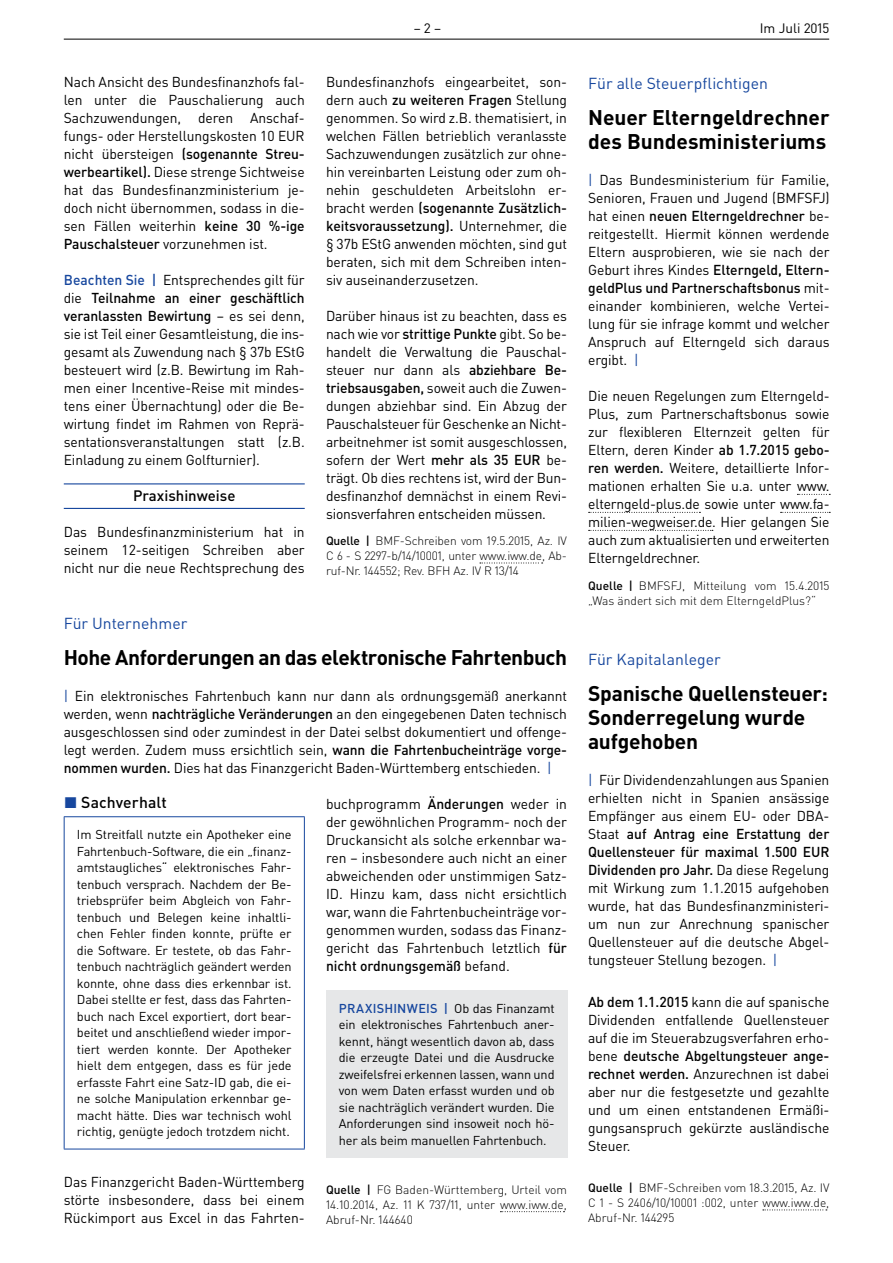
<style>
.page{position:relative;width:893px;height:1263px;background:#fff}
.page>*{position:absolute;margin:0;border:0;box-sizing:border-box;transform-origin:0 0}
.t1{font:700 21px/24px "DIN Pro";letter-spacing:-.01em;color:#000}
.t2{font:15.75px "DIN Pro";color:#17479e}
.t3{font:500 15.75px "DIN Pro";letter-spacing:.005em;color:#000}
.t4{font:500 15px "DIN Pro";color:#000}
.t5{font:14.25px/18px "DIN Pro";letter-spacing:-.005em;color:#000;text-align:justify}
.t6{font:13.5px "DIN Pro";color:#000}
.t7{font:12.75px/16.5px "DIN Pro";letter-spacing:-.01em;color:#000;text-align:justify}
.t8{font:300 12px/15px "DIN Pro";color:#000;text-align:justify}
.s1{font-weight:500}
.s2{font-weight:500;color:#17479e}
.s3{color:#17479e}
</style>
<div class="page">
<hr style="left:64px;top:39px;width:765px;height:1px;background:#000">
<hr style="left:64px;top:483px;width:241px;height:1px;background:#17479e">
<hr style="left:64px;top:508px;width:241px;height:1px;background:#17479e">
<hr style="left:64px;top:816px;width:241px;height:1px;background:#17479e">
<hr style="left:64px;top:817px;width:1px;height:332px;background:#17479e">
<hr style="left:304px;top:817px;width:1px;height:332px;background:#17479e">
<hr style="left:64px;top:1149px;width:241px;height:1px;background:#17479e">
<svg style="left:500px;top:1211px;width:64px;height:1px"></svg>
<div style="left:326px;top:990px;width:241px;height:168px;background:#e6e7e8"></div>
<svg style="left:480px;top:563px;width:63px;height:1px"></svg>
<svg style="left:763px;top:1209px;width:64px;height:1px"></svg>
<svg style="left:797px;top:494px;width:33px;height:1px"></svg>
<svg style="left:589px;top:512px;width:111px;height:1px"></svg>
<svg style="left:781px;top:512px;width:49px;height:1px"></svg>
<svg style="left:589px;top:530px;width:124px;height:1px"></svg>
<p class="t5" style="left:64px;top:73px;width:242px">Nach Ansicht des Bundesfinanzhofs fal&shy;len unter die Pauschalierung auch Sachzuwendungen, deren Anschaf&shy;fungs- oder Herstellungskosten 10 EUR nicht übersteigen <span class="s1">(sogenannte Streu&shy;werbeartikel).</span> Diese strenge Sichtweise hat das Bundesfinanzministerium je&shy;doch nicht übernommen, sodass in die&shy;sen Fällen weiterhin <span class="s1">keine 30 %-ige Pauschalsteuer</span> vorzunehmen ist.</p>
<p class="t5" style="left:64px;top:271px;width:242px"><span class="s2">Beachten Sie |</span> Entsprechendes gilt für die <span class="s1">Teilnahme an einer geschäftlich veranlassten Bewirtung</span> – es sei denn, sie ist Teil einer Gesamtleistung, die ins&shy;gesamt als Zuwendung nach § 37b EStG besteuert wird (z.B. Bewirtung im Rah&shy;men einer Incentive-Reise mit mindes&shy;tens einer Übernachtung) oder die Be&shy;wirtung findet im Rahmen von Reprä&shy;sentationsveranstaltungen statt (z.B.<br>Einladung zu einem Golfturnier).</p>
<p class="t4" style="left:133px;top:486px;width:104px">Praxishinweise</p>
<p class="t5" style="left:64px;top:523px;width:242px">Das Bundesfinanzministerium hat in seinem 12-seitigen Schreiben aber nicht nur die neue Rechtsprechung des</p>
<p class="t6" style="left:414px;top:19px;width:29px">– 2 –</p>
<p class="t6" style="left:760px;top:19px;width:71px">Im Juli 2015</p>
<p class="t5" style="left:326px;top:73px;width:242px">Bundesfinanzhofs eingearbeitet, son&shy;dern auch <span class="s1">zu weiteren Fragen</span> Stellung genommen. So wird z.B. thematisiert, in welchen Fällen betrieblich veranlasste Sachzuwendungen zusätzlich zur ohne&shy;hin vereinbarten Leistung oder zum oh&shy;nehin geschuldeten Arbeitslohn er&shy;bracht werden <span class="s1">(sogenannte Zusätzlich&shy;keitsvoraussetzung).</span> Unternehmer, die § 37b EStG anwenden möchten, sind gut beraten, sich mit dem Schreiben inten&shy;siv auseinanderzusetzen.</p>
<p class="t5" style="left:326px;top:307px;width:242px">Darüber hinaus ist zu beachten, dass es nach wie vor <span class="s1">strittige Punkte</span> gibt. So be&shy;handelt die Verwaltung die Pauschal&shy;steuer nur dann als <span class="s1">abziehbare Be&shy;triebsausgaben,</span> soweit auch die Zuwen&shy;dungen abziehbar sind. Ein Abzug der Pauschalsteuer für Geschenke an Nicht&shy;arbeitnehmer ist somit ausgeschlossen, sofern der Wert <span class="s1">mehr als 35 EUR</span> be&shy;trägt. Ob dies rechtens ist, wird der Bun&shy;desfinanzhof demnächst in einem Revi&shy;sionsverfahren entscheiden müssen.</p>
<p class="t8" style="left:326px;top:533px;width:242px"><span class="s1">Quelle |</span> BMF-Schreiben vom 19.5.2015, Az. IV C 6 - S 2297-b/14/10001, unter www.iww.de, Ab&shy;ruf-Nr. 144552; Rev. BFH Az. IV R 13/14</p>
<p class="t2" style="left:588px;top:73px;width:181px">Für alle Steuerpflichtigen</p>
<h1 class="t1" style="left:588px;top:105px;width:243px">Neuer Elterngeldrechner des Bundesministeriums</h1>
<p class="t5" style="left:588px;top:171px;width:243px"><span class="s3">|</span> Das Bundesministerium für Familie, Senioren, Frauen und Jugend (BMFSFJ) hat einen <span class="s1">neuen Elterngeldrechner</span> be&shy;reitgestellt. Hiermit können werdende Eltern ausprobieren, wie sie nach der Geburt ihres Kindes <span class="s1">Elterngeld, Eltern&shy;geldPlus und Partnerschaftsbonus</span> mit&shy;einander kombinieren, welche Vertei&shy;lung für sie infrage kommt und welcher Anspruch auf Elterngeld sich daraus ergibt. <span class="s3">|</span></p>
<p class="t5" style="left:588px;top:387px;width:243px">Die neuen Regelungen zum Elterngeld-Plus, zum Partnerschaftsbonus sowie zur flexibleren Elternzeit gelten für Eltern, deren Kinder <span class="s1">ab 1.7.2015 gebo&shy;ren werden.</span> Weitere, detaillierte Infor&shy;mationen erhalten Sie u.a. unter www. elterngeld-plus.de sowie unter www.fa&shy;milien-wegweiser.de. Hier gelangen Sie auch zum aktualisierten und erweiterten Elterngeldrechner.</p>
<p class="t8" style="left:588px;top:578px;width:243px"><span class="s1">Quelle |</span> BMFSFJ, Mitteilung vom 15.4.2015 „Was ändert sich mit dem ElterngeldPlus?“</p>
<p class="t2" style="left:64px;top:613px;width:125px">Für Unternehmer</p>
<h1 class="t1" style="left:64px;top:645px;width:505px">Hohe Anforderungen an das elektronische Fahrtenbuch</h1>
<p class="t5" style="left:64px;top:687px;width:505px"><span class="s3">|</span> Ein elektronisches Fahrtenbuch kann nur dann als ordnungsgemäß anerkannt werden, wenn <span class="s1">nachträgliche Veränderungen</span> an den eingegebenen Daten technisch ausgeschlossen sind oder zumindest in der Datei selbst dokumentiert und offenge&shy;legt werden. Zudem muss ersichtlich sein, <span class="s1">wann die Fahrtenbucheinträge vorge&shy;nommen wurden.</span> Dies hat das Finanzgericht Baden-Württemberg entschieden. <span class="s3">|</span></p>
<p class="t3" style="left:64px;top:792px;width:104px"><span class="s3">◼</span> Sachverhalt</p>
<p class="t7" style="left:77px;top:826px;width:216px">Im Streitfall nutzte ein Apotheker eine Fahrtenbuch-Software, die ein „finanz&shy;amtstaugliches“ elektronisches Fahr&shy;tenbuch versprach. Nachdem der Be&shy;triebsprüfer beim Abgleich von Fahr&shy;tenbuch und Belegen keine inhaltli&shy;chen Fehler finden konnte, prüfte er die Software. Er testete, ob das Fahr&shy;tenbuch nachträglich geändert werden konnte, ohne dass dies erkennbar ist.<br>Dabei stellte er fest, dass das Fahrten&shy;buch nach Excel exportiert, dort bear&shy;beitet und anschließend wieder impor&shy;tiert werden konnte. Der Apotheker hielt dem entgegen, dass es für jede erfasste Fahrt eine Satz-ID gab, die ei&shy;ne solche Manipulation erkennbar ge&shy;macht hätte. Dies war technisch wohl richtig, genügte jedoch trotzdem nicht.</p>
<p class="t5" style="left:64px;top:1173px;width:242px">Das Finanzgericht Baden-Württemberg störte insbesondere, dass bei einem Rückimport aus Excel in das Fahrten-</p>
<p class="t5" style="left:326px;top:795px;width:242px">buchprogramm <span class="s1">Änderungen</span> weder in der gewöhnlichen Programm- noch der Druckansicht als solche erkennbar wa&shy;ren – insbesondere auch nicht an einer abweichenden oder unstimmigen Satz-ID. Hinzu kam, dass nicht ersichtlich war, wann die Fahrtenbucheinträge vor&shy;genommen wurden, sodass das Finanz&shy;gericht das Fahrtenbuch letztlich <span class="s1">für nicht ordnungsgemäß</span> befand.</p>
<p class="t7" style="left:339px;top:999px;width:217px"><span class="s2">PRAXISHINWEIS |</span> Ob das Finanzamt ein elektronisches Fahrtenbuch aner&shy;kennt, hängt wesentlich davon ab, dass die erzeugte Datei und die Ausdrucke zweifelsfrei erkennen lassen, wann und von wem Daten erfasst wurden und ob sie nachträglich verändert wurden. Die Anforderungen sind insoweit noch hö&shy;her als beim manuellen Fahrtenbuch.</p>
<p class="t8" style="left:326px;top:1181px;width:242px"><span class="s1">Quelle |</span> FG Baden-Württemberg, Urteil vom 14.10.2014, Az. 11 K 737/11, unter www.iww.de, Abruf-Nr. 144640</p>
<p class="t2" style="left:588px;top:649px;width:134px">Für Kapitalanleger</p>
<h1 class="t1" style="left:588px;top:681px;width:241px">Spanische Quellensteuer:<br>Sonderregelung wurde aufgehoben</h1>
<p class="t5" style="left:588px;top:771px;width:243px"><span class="s3">|</span> Für Dividendenzahlungen aus Spanien erhielten nicht in Spanien ansässige Empfänger aus einem EU- oder DBA-Staat <span class="s1">auf Antrag eine Erstattung der Quellensteuer für maximal 1.500 EUR Dividenden pro Jahr.</span> Da diese Regelung mit Wirkung zum 1.1.2015 aufgehoben wurde, hat das Bundesfinanzministeri&shy;um nun zur Anrechnung spanischer Quellensteuer auf die deutsche Abgel&shy;tungsteuer Stellung bezogen. <span class="s3">|</span></p>
<p class="t5" style="left:588px;top:993px;width:243px"><span class="s1">Ab dem 1.1.2015</span> kann die auf spanische Dividenden entfallende Quellensteuer auf die im Steuerabzugsverfahren erho&shy;bene <span class="s1">deutsche Abgeltungsteuer ange&shy;rechnet werden.</span> Anzurechnen ist dabei aber nur die festgesetzte und gezahlte und um einen entstandenen Ermäßi&shy;gungsanspruch gekürzte ausländische Steuer.</p>
<p class="t8" style="left:588px;top:1179px;width:243px"><span class="s1">Quelle |</span> BMF-Schreiben vom 18.3.2015, Az. IV C 1 - S 2406/10/10001 :002, unter www.iww.de, Abruf-Nr. 144295</p>
</div>
